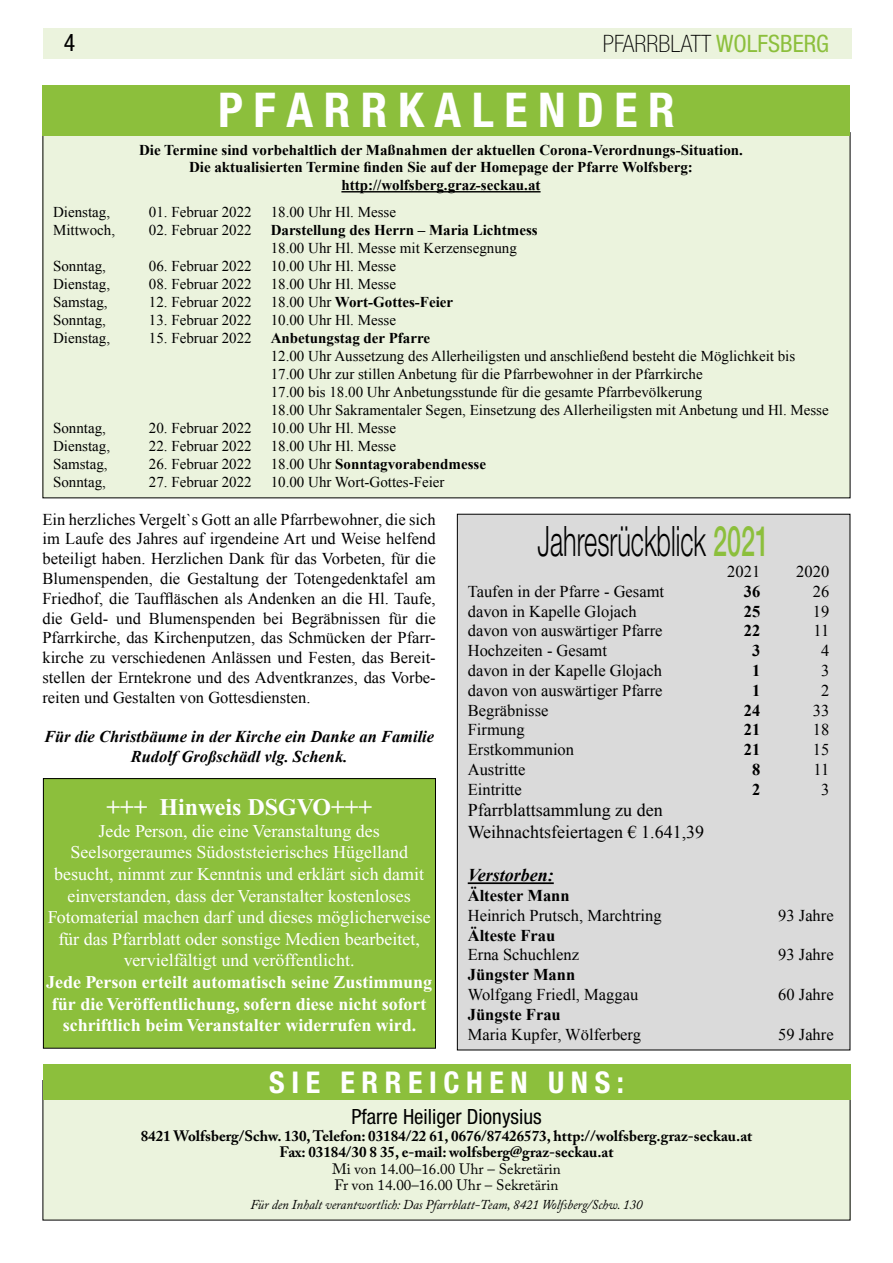
<style>
.page{position:relative;width:893px;height:1263px;background:#fff}
.page>*{position:absolute;margin:0;border:0;box-sizing:border-box;transform-origin:0 0}
.t1{font:700 condensed 48px "Helvetica Neue";letter-spacing:.22em;color:#fff}
.t2{font:300 42px "Helvetica Neue";color:#000;scale:.6 1}
.t3{font:700 condensed 30px "Helvetica Neue";letter-spacing:.22em;color:#fff}
.t4{font:100 condensed 24px "Helvetica Neue";color:#000}
.t5{font:700 24px "Times New Roman";color:#fff}
.t6{font:condensed 24px "Helvetica Neue";color:#000}
.t7{font:condensed 21px "Helvetica Neue";color:#000}
.t8{font:18px/21.6px "Times New Roman";color:#fff;text-align:center}
.t9{font:700 18px/21.6px "Times New Roman";color:#fff;text-align:center}
.t10{font:18px/21.6px "Times New Roman";color:#000}
.t11{font:italic 700 18px "Times New Roman";color:#000}
.t12{font:16.5px/19.8px "Times New Roman";color:#000;text-align:justify}
.t13{font:italic 700 16.5px/19.8px "Times New Roman";color:#000;text-align:center}
.t14{font:700 16.5px "Times New Roman";color:#000}
.t15{font:15px/18px "Times New Roman";color:#000}
.t16{font:700 15px/17.7px "Times New Roman";color:#000;text-align:center}
.t17{font:700 15px/16.5px "Adobe Caslon Pro";color:#000;text-align:center}
.t18{font:15px/16.5px "Adobe Caslon Pro";color:#000}
.t19{font:italic 13.5px "Adobe Caslon Pro";color:#000;scale:.95 1}
.s1{font-weight:400;color:#8cbf3c}
.s2{font-weight:400}
.s3{font-weight:500;color:#8cbf3c}
</style>
<div class="page">
<div style="left:43px;top:28px;width:809px;height:30px;background:#ebf3dd"></div>
<div style="left:43px;top:133px;width:807px;height:365px;background:#ebf3dd"></div>
<div style="left:43px;top:85px;width:807px;height:50px;background:#8cbf3c"></div>
<hr style="left:341px;top:191px;width:200px;height:1px;background:#000">
<div style="left:43px;top:1080px;width:807px;height:140px;background:#ebf3dd"></div>
<div style="left:43px;top:1064px;width:807px;height:36px;background:#8cbf3c"></div>
<div style="left:43px;top:778px;width:392px;height:270px;background:#8cbf3c"></div>
<div style="left:43px;top:778px;width:393px;height:270px;border:1px solid #000"></div>
<div style="left:457px;top:514px;width:393px;height:536px;background:#dadada"></div>
<hr style="left:468px;top:882px;width:86px;height:2px;background:#000">
<h3 class="t6" style="left:64px;top:29px;width:13px">4</h3>
<h3 class="t4" style="left:603px;top:30px;width:228px">PFARRBLATT <span class="s1">WOLFSBERG</span></h3>
<h1 class="t1" style="left:218px;top:81px;width:458px">PFARRKALENDER</h1>
<p class="t16" style="left:139px;top:140px;width:605px">Die Termine sind vorbehaltlich der Maßnahmen der aktuellen Corona-Verordnungs-Situation.<br>Die aktualisierten Termine finden Sie auf der Homepage der Pfarre Wolfsberg: http://wolfsberg.graz-seckau.at</p>
<p class="t15" style="left:53px;top:202px;width:59px">Dienstag,</p>
<p class="t15" style="left:149px;top:202px;width:104px">01. Februar 2022</p>
<p class="t15" style="left:271px;top:202px;width:127px">18.00 Uhr Hl. Messe</p>
<p class="t15" style="left:53px;top:220px;width:64px">Mittwoch,</p>
<p class="t15" style="left:149px;top:220px;width:104px">02. Februar 2022</p>
<p class="t16" style="left:271px;top:220px;width:269px">Darstellung des Herrn – Maria Lichtmess</p>
<p class="t15" style="left:271px;top:238px;width:248px">18.00 Uhr Hl. Messe mit Kerzensegnung</p>
<p class="t15" style="left:53px;top:256px;width:54px">Sonntag,</p>
<p class="t15" style="left:149px;top:256px;width:104px">06. Februar 2022</p>
<p class="t15" style="left:271px;top:256px;width:127px">10.00 Uhr Hl. Messe</p>
<p class="t15" style="left:53px;top:274px;width:59px">Dienstag,</p>
<p class="t15" style="left:149px;top:274px;width:104px">08. Februar 2022</p>
<p class="t15" style="left:271px;top:274px;width:127px">18.00 Uhr Hl. Messe</p>
<p class="t15" style="left:53px;top:292px;width:56px">Samstag,</p>
<p class="t15" style="left:149px;top:292px;width:104px">12. Februar 2022</p>
<p class="t16" style="left:271px;top:292px;width:184px"><span class="s2">18.00 Uhr</span> Wort-Gottes-Feier</p>
<p class="t15" style="left:53px;top:310px;width:54px">Sonntag,</p>
<p class="t15" style="left:149px;top:310px;width:104px">13. Februar 2022</p>
<p class="t15" style="left:271px;top:310px;width:127px">10.00 Uhr Hl. Messe</p>
<p class="t15" style="left:53px;top:328px;width:59px">Dienstag,</p>
<p class="t15" style="left:149px;top:328px;width:104px">15. Februar 2022</p>
<p class="t16" style="left:271px;top:328px;width:161px">Anbetungstag der Pfarre</p>
<p class="t15" style="left:271px;top:346px;width:560px">12.00 Uhr Aussetzung des Allerheiligsten und anschließend besteht die Möglichkeit bis 17.00 Uhr zur stillen Anbetung für die Pfarrbewohner in der Pfarrkirche<br>17.00 bis 18.00 Uhr Anbetungsstunde für die gesamte Pfarrbevölkerung<br>18.00 Uhr Sakramentaler Segen, Einsetzung des Allerheiligsten mit Anbetung und Hl. Messe</p>
<p class="t15" style="left:53px;top:418px;width:54px">Sonntag,</p>
<p class="t15" style="left:149px;top:418px;width:104px">20. Februar 2022</p>
<p class="t15" style="left:271px;top:418px;width:127px">10.00 Uhr Hl. Messe</p>
<p class="t15" style="left:53px;top:436px;width:59px">Dienstag,</p>
<p class="t15" style="left:149px;top:436px;width:104px">22. Februar 2022</p>
<p class="t15" style="left:271px;top:436px;width:127px">18.00 Uhr Hl. Messe</p>
<p class="t15" style="left:53px;top:454px;width:56px">Samstag,</p>
<p class="t15" style="left:149px;top:454px;width:104px">26. Februar 2022</p>
<p class="t16" style="left:271px;top:454px;width:217px"><span class="s2">18.00 Uhr</span> Sonntagvorabendmesse</p>
<p class="t15" style="left:53px;top:472px;width:54px">Sonntag,</p>
<p class="t15" style="left:149px;top:472px;width:104px">27. Februar 2022</p>
<p class="t15" style="left:271px;top:472px;width:175px">10.00 Uhr Wort-Gottes-Feier</p>
<p class="t12" style="left:42px;top:509px;width:395px">Ein herzliches Vergelt`s Gott an alle Pfarrbewohner, die sich im Laufe des Jahres auf irgendeine Art und Weise helfend beteiligt haben. Herzlichen Dank für das Vorbeten, für die Blumenspenden, die Gestaltung der Totengedenktafel am Friedhof, die Tauffläschen als Andenken an die Hl. Taufe, die Geld- und Blumenspenden bei Begräbnissen für die Pfarrkirche, das Kirchenputzen, das Schmücken der Pfarr&shy;kirche zu verschiedenen Anlässen und Festen, das Bereit&shy;stellen der Erntekrone und des Adventkranzes, das Vorbe&shy;reiten und Gestalten von Gottesdiensten.</p>
<p class="t13" style="left:44px;top:726px;width:392px">Für die Christbäume in der Kirche ein Danke an Familie<br>Rudolf Großschädl vlg. Schenk.</p>
<h3 class="t5" style="left:106px;top:794px;width:267px">+++ Hinweis DSGVO+++</h3>
<p class="t8" style="left:48px;top:820px;width:384px">Jede Person, die eine Veranstaltung des Seelsorgeraumes Südoststeierisches Hügelland besucht, nimmt zur Kenntnis und erklärt sich damit einverstanden, dass der Veranstalter kostenloses Fotomaterial machen darf und dieses möglicherweise für das Pfarrblatt oder sonstige Medien bearbeitet, vervielfältigt und veröffentlicht.</p>
<p class="t9" style="left:46px;top:971px;width:387px">Jede Person erteilt automatisch seine Zustimmung für die Veröffentlichung, sofern diese nicht sofort schriftlich beim Veranstalter widerrufen wird.</p>
<h2 class="t2" style="left:538px;top:516px;width:387px">Jahresrückblick <span class="s3">2021</span></h2>
<p class="t12" style="left:727px;top:561px;width:34px">2021</p>
<p class="t12" style="left:796px;top:561px;width:34px">2020</p>
<p class="t12" style="left:468px;top:581px;width:198px">Taufen in der Pfarre - Gesamt</p>
<p class="t14" style="left:744px;top:580px;width:18px">36</p>
<p class="t12" style="left:813px;top:581px;width:18px">26</p>
<p class="t12" style="left:468px;top:601px;width:171px">davon in Kapelle Glojach</p>
<p class="t14" style="left:744px;top:600px;width:18px">25</p>
<p class="t12" style="left:813px;top:601px;width:18px">19</p>
<p class="t12" style="left:468px;top:621px;width:196px">davon von auswärtiger Pfarre</p>
<p class="t14" style="left:744px;top:619px;width:18px">22</p>
<p class="t12" style="left:813px;top:621px;width:17px">11</p>
<p class="t12" style="left:468px;top:640px;width:141px">Hochzeiten - Gesamt</p>
<p class="t14" style="left:752px;top:639px;width:10px">3</p>
<p class="t12" style="left:821px;top:640px;width:10px">4</p>
<p class="t12" style="left:468px;top:660px;width:196px">davon in der Kapelle Glojach</p>
<p class="t14" style="left:752px;top:659px;width:10px">1</p>
<p class="t12" style="left:821px;top:660px;width:10px">3</p>
<p class="t12" style="left:468px;top:680px;width:196px">davon von auswärtiger Pfarre</p>
<p class="t14" style="left:752px;top:679px;width:10px">1</p>
<p class="t12" style="left:821px;top:680px;width:10px">2</p>
<p class="t12" style="left:468px;top:700px;width:82px">Begräbnisse</p>
<p class="t14" style="left:744px;top:699px;width:18px">24</p>
<p class="t12" style="left:813px;top:700px;width:18px">33</p>
<p class="t12" style="left:468px;top:720px;width:58px">Firmung</p>
<p class="t14" style="left:744px;top:718px;width:18px">21</p>
<p class="t12" style="left:813px;top:720px;width:18px">18</p>
<p class="t12" style="left:468px;top:739px;width:108px">Erstkommunion</p>
<p class="t14" style="left:744px;top:738px;width:18px">21</p>
<p class="t12" style="left:813px;top:739px;width:18px">15</p>
<p class="t12" style="left:468px;top:759px;width:59px">Austritte</p>
<p class="t14" style="left:752px;top:758px;width:10px">8</p>
<p class="t12" style="left:813px;top:759px;width:17px">11</p>
<p class="t12" style="left:468px;top:779px;width:56px">Eintritte</p>
<p class="t14" style="left:752px;top:778px;width:10px">2</p>
<p class="t12" style="left:821px;top:779px;width:10px">3</p>
<p class="t10" style="left:468px;top:799px;width:238px">Pfarrblattsammlung zu den<br>Weihnachtsfeiertagen € 1.641,39</p>
<p class="t11" style="left:468px;top:863px;width:88px">Verstorben:</p>
<p class="t14" style="left:468px;top:884px;width:103px">Ältester Mann</p>
<p class="t12" style="left:468px;top:905px;width:195px">Heinrich Prutsch, Marchtring</p>
<p class="t12" style="left:778px;top:905px;width:57px">93 Jahre</p>
<p class="t14" style="left:468px;top:924px;width:89px">Älteste Frau</p>
<p class="t12" style="left:468px;top:945px;width:113px">Erna Schuchlenz</p>
<p class="t12" style="left:778px;top:945px;width:57px">93 Jahre</p>
<p class="t14" style="left:468px;top:963px;width:109px">Jüngster Mann</p>
<p class="t12" style="left:468px;top:984px;width:172px">Wolfgang Friedl, Maggau</p>
<p class="t12" style="left:778px;top:984px;width:57px">60 Jahre</p>
<p class="t14" style="left:468px;top:1003px;width:95px">Jüngste Frau</p>
<p class="t12" style="left:468px;top:1024px;width:175px">Maria Kupfer, Wölferberg</p>
<p class="t12" style="left:778px;top:1024px;width:57px">59 Jahre</p>
<h3 class="t3" style="left:269px;top:1064px;width:356px">SIE ERREICHEN UNS:</h3>
<p class="t7" style="left:351px;top:1104px;width:192px">Pfarre Heiliger Dionysius</p>
<p class="t17" style="left:141px;top:1127px;width:613px">8421 Wolfsberg/Schw. 130, Telefon: 03184/22 61, 0676/87426573, http://wolfsberg.graz-seckau.at<br>Fax: 03184/30 8 35, e-mail: wolfsberg@graz-seckau.at</p>
<p class="t18" style="left:332px;top:1160px;width:230px">Mi von 14.00–16.00 Uhr – Sekretärin<br>Fr von 14.00–16.00 Uhr – Sekretärin</p>
<p class="t19" style="left:250px;top:1196px;width:414px">Für den Inhalt verantwortlich: Das Pfarrblatt-Team, 8421 Wolfsberg/Schw. 130</p>
</div>
